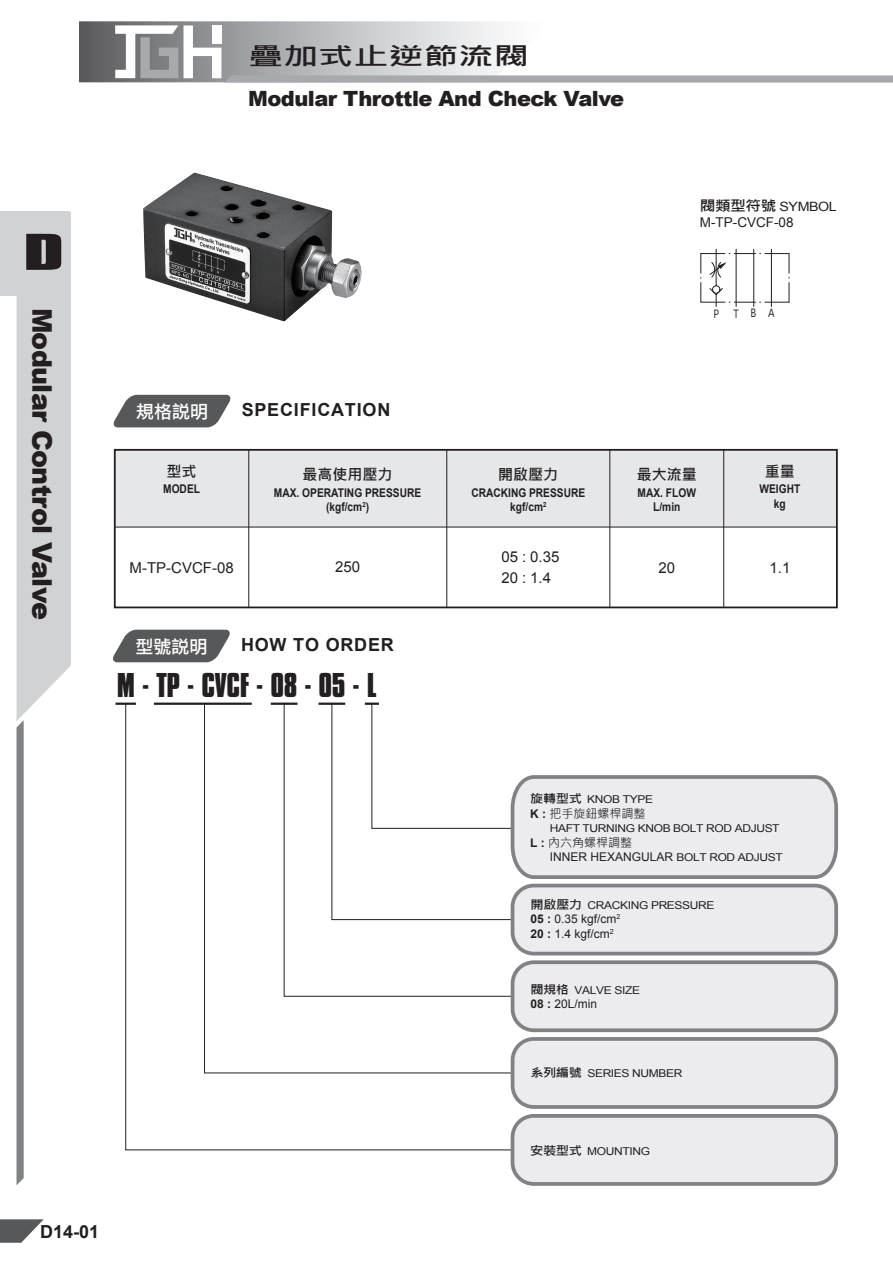
<style>
.page{position:relative;width:893px;height:1263px;background:#fff}
.page>*{position:absolute;margin:0;border:0;box-sizing:border-box;transform-origin:0 0}
.t1{font:54px "Compacta Bold Plain";color:#231f20;scale:2 1}
.t2{font:36px "Compacta Bold Plain";letter-spacing:-.01em;color:#231f20}
.t3{font:900 27px "Arial";letter-spacing:-.025em;color:#231f20}
.t4{font:700 24.3px "Microsoft Jheng Hei";color:#231f20;scale:1.44 1}
.t5{font:900 21px "Arial";letter-spacing:-.025em;color:#231f20}
.t6{font:700 18px "Arial";letter-spacing:.045em;color:#231f20}
.t7{font:18px "DF Li Hei Md WIN BF";color:#fff}
.t8{font:15px "Arial";color:#231f20}
.t9{font:700 15px "Microsoft Jheng Hei";color:#231f20}
.t10{font:13.5px "Arial";color:#231f20}
.t11{font:12.9px "Arial";letter-spacing:-.03em;color:#231f20;scale:1.11 1}
.t12{font:700 12px/14.4px "Arial";color:#231f20;text-align:center;scale:.85 1}
.t13{font:12px/14.4px "Arial";color:#231f20}
.t14{font:12px "Microsoft Jheng Hei";color:#231f20}
.t15{font:11.25px "Microsoft Jheng Hei";color:#231f20;scale:.85 1}
.t16{font:10.8px "Arial";letter-spacing:-.03em;color:#231f20;scale:1.11 1}
.s1{font-family:"Microsoft Jheng Hei";font-weight:700;font-size:14.25px}
.s2{font-family:"Microsoft Jheng Hei";font-weight:700;font-size:12px}
.s3{font-family:"Arial";font-weight:700}
.s4{font-size:10.8px}
.s5{font-weight:700}
</style>
<div class="page">
<svg style="left:79px;top:21px;width:814px;height:62px"></svg>
<svg style="left:0;top:1219px;width:44px;height:24px"></svg>
<svg style="left:17px;top:212px;width:54px;height:973px"></svg>
<div style="left:0;top:212px;width:68px;height:84px;background:#d1d2d4"></div>
<svg style="left:113px;top:395px;width:118px;height:32px;background:#6c6d6f"></svg>
<svg style="left:113px;top:630px;width:117px;height:32px;background:#6b6c6d"></svg>
<svg style="left:125px;top:703px;width:387px;height:448px"></svg>
<svg style="left:331px;top:703px;width:508px;height:217px"></svg>
<div style="left:512px;top:885px;width:324px;height:68px;background:#ececee;border-radius:21px"></div>
<div style="left:511px;top:884px;width:327px;height:71px;border:4px solid #808285;border-radius:21px"></div>
<div style="left:513px;top:962px;width:323px;height:68px;background:#ececee;border-radius:21px"></div>
<div style="left:511px;top:960px;width:327px;height:72px;border:4px solid #808285;border-radius:21px"></div>
<div style="left:513px;top:1039px;width:323px;height:68px;background:#ececee;border-radius:21px"></div>
<div style="left:511px;top:1037px;width:327px;height:72px;border:4px solid #808285;border-radius:21px"></div>
<hr style="left:116px;top:702px;width:20px;height:3px;background:#231f20">
<hr style="left:154px;top:702px;width:98px;height:3px;background:#231f20">
<hr style="left:319px;top:702px;width:26px;height:3px;background:#231f20">
<hr style="left:365px;top:702px;width:14px;height:3px;background:#231f20">
<div style="left:512px;top:1116px;width:324px;height:68px;background:#ececee;border-radius:21px"></div>
<div style="left:511px;top:1114px;width:327px;height:72px;border:4px solid #808285;border-radius:21px"></div>
<hr style="left:271px;top:702px;width:26px;height:3px;background:#231f20">
<div style="left:115px;top:450px;width:722px;height:77px;background:#e6e7e9"></div>
<div style="left:114px;top:449px;width:724px;height:159px;border:2px solid #231f20"></div>
<hr style="left:115px;top:527px;width:722px;height:1px;background:#231f20">
<hr style="left:248px;top:450px;width:1px;height:157px;background:#231f20">
<hr style="left:446px;top:450px;width:1px;height:157px;background:#231f20">
<hr style="left:610px;top:450px;width:1px;height:157px;background:#231f20">
<hr style="left:723px;top:450px;width:1px;height:157px;background:#231f20">
<svg style="left:701px;top:249px;width:89px;height:57px"></svg>
<img style="left:143px;top:173px;width:219px;height:148px">
<h1 class="t1" style="left:22px;top:223px;width:23px">D</h1>
<h3 class="t3" style="left:62px;top:307px;width:314px;rotate:90deg">Modular Control Valve</h3>
<h3 class="t4" style="left:248px;top:41px;width:196px">疊加式止逆節流閥</h3>
<h3 class="t5" style="left:248px;top:83px;width:377px">Modular Throttle And Check Valve</h3>
<h3 class="t7" style="left:136px;top:402px;width:74px">規格說明</h3>
<h3 class="t6" style="left:242px;top:398px;width:150px">SPECIFICATION</h3>
<h3 class="t9" style="left:167px;top:462px;width:31px">型式</h3>
<p class="t12" style="left:163px;top:482px;width:45px">MODEL</p>
<h3 class="t8" style="left:130px;top:558px;width:106px">M-TP-CVCF-08</h3>
<h3 class="t9" style="left:303px;top:465px;width:91px">最高使用壓力</h3>
<p class="t12" style="left:274px;top:486px;width:175px">MAX. OPERATING PRESSURE (kgf/cm<sup>2</sup>)</p>
<h3 class="t8" style="left:335px;top:557px;width:27px">250</h3>
<h3 class="t7" style="left:135px;top:637px;width:73px">型號說明</h3>
<h3 class="t6" style="left:241px;top:633px;width:154px">HOW TO ORDER</h3>
<h2 class="t2" style="left:117px;top:665px;width:261px">M - TP - CVCF - 08 - 05 - L</h2>
<h3 class="t9" style="left:498px;top:466px;width:61px">開啟壓力</h3>
<p class="t12" style="left:471px;top:486px;width:136px">CRACKING PRESSURE kgf/cm<sup>2</sup></p>
<h3 class="t8" style="left:501px;top:547px;width:59px">05 : 0.35</h3>
<h3 class="t8" style="left:501px;top:568px;width:51px">20 : 1.4</h3>
<p class="t11" style="left:700px;top:198px;width:125px"><span class="s1">閥類型符號</span> SYMBOL</p>
<p class="t10" style="left:700px;top:213px;width:95px">M-TP-CVCF-08</p>
<p class="t15" style="left:714px;top:307px;width:8px">P</p>
<p class="t15" style="left:734px;top:306px;width:50px">TBA</p>
<h3 class="t9" style="left:637px;top:466px;width:61px">最大流量</h3>
<p class="t12" style="left:638px;top:486px;width:70px">MAX. FLOW<br>L/min</p>
<h3 class="t9" style="left:765px;top:462px;width:31px">重量</h3>
<p class="t12" style="left:759px;top:482px;width:49px">WEIGHT kg</p>
<h3 class="t8" style="left:658px;top:557px;width:18px">20</h3>
<h3 class="t8" style="left:769px;top:557px;width:22px">1.1</h3>
<h3 class="t6" style="left:40px;top:1220px;width:61px">D14-01</h3>
<p class="t16" style="left:530px;top:792px;width:112px"><span class="s2">旋轉型式</span> KNOB TYPE</p>
<p class="t14" style="left:530px;top:806px;width:117px"><span class="s3">K :</span> 把手旋鈕螺桿調整</p>
<p class="t16" style="left:550px;top:821px;width:209px">HAFT TURNING KNOB BOLT ROD ADJUST</p>
<p class="t14" style="left:530px;top:835px;width:103px"><span class="s3">L :</span> 內六角螺桿調整</p>
<p class="t13" style="left:550px;top:850px;width:234px">INNER HEXANGULAR <span class="s4">BOLT ROD ADJUST</span></p>
<p class="t16" style="left:531px;top:898px;width:167px"><span class="s2">開啟壓力</span> CRACKING PRESSURE</p>
<p class="t13" style="left:531px;top:912px;width:91px"><span class="s5">05 :</span> 0.35 kgf/cm<sup>2<br></sup><span class="s5">20 :</span> 1.4 kgf/cm<sup>2</sup></p>
<p class="t16" style="left:530px;top:983px;width:100px"><span class="s2">閥規格</span> VALVE SIZE</p>
<p class="t13" style="left:530px;top:997px;width:68px"><span class="s5">08 :</span> 20L/min</p>
<p class="t16" style="left:530px;top:1066px;width:138px"><span class="s2">系列編號</span> SERIES NUMBER</p>
<p class="t16" style="left:530px;top:1144px;width:109px"><span class="s2">安裝型式</span> MOUNTING</p>
</div>
